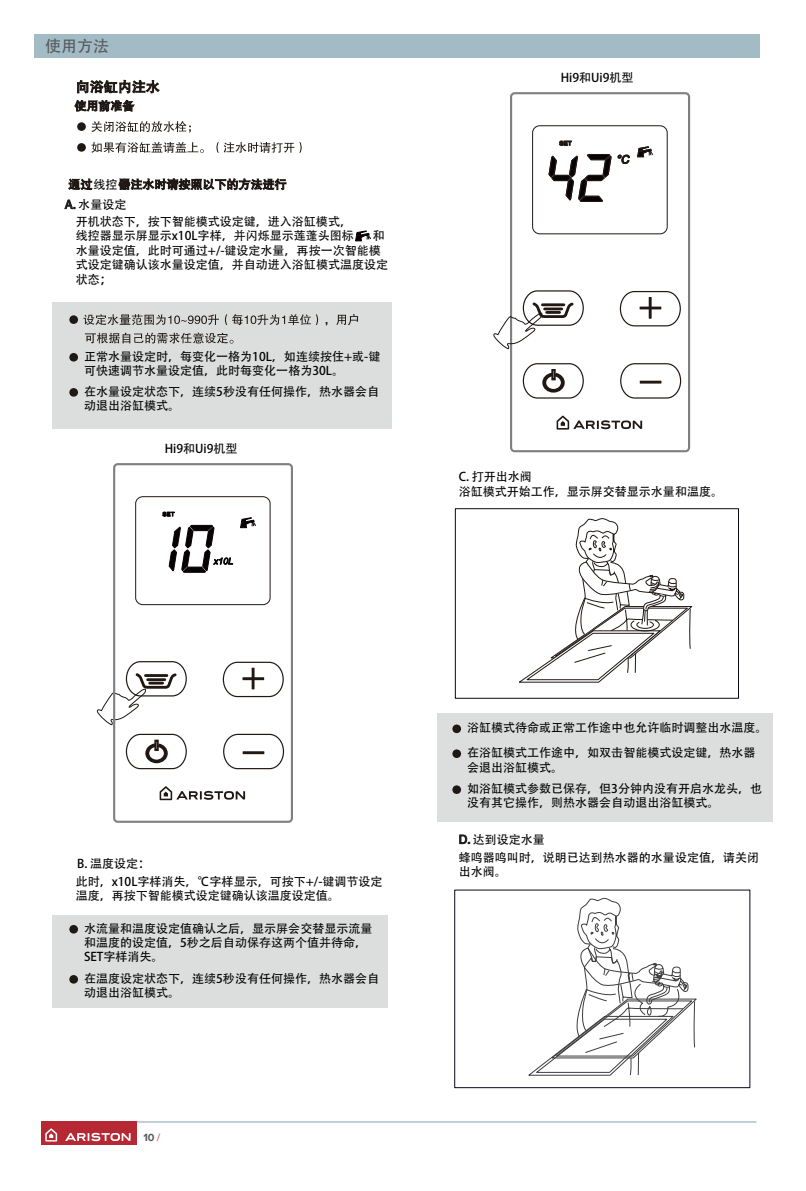
<style>
.page{position:relative;width:806px;height:1191px;background:#fff}
.page>*{position:absolute;margin:0;border:0;box-sizing:border-box;transform-origin:0 0}
.t1{font:16px "FZHTK GBK1 0";color:#595b5f}
.t2{font:12px/14.4px "FZHTK GBK1 0";color:#030303}
.t3{font:700 10.8px "Proxima Nova";color:#595b5f}
.s1{color:#c77578}
</style>
<div class="page">
<hr style="left:41px;top:1121px;width:715px;height:1px;background:#a3bbc4">
<div style="left:41px;top:1121px;width:96px;height:24px;background:#b62833"></div>
<svg style="left:45px;top:1128px;width:12px;height:13px"></svg>
<svg style="left:65px;top:1132px;width:65px;height:9px"></svg>
<div style="left:437px;top:713px;width:335px;height:108px;background:#dcdddd"></div>
<div style="left:52px;top:302px;width:339px;height:127px;background:#dcdddd"></div>
<svg style="left:77px;top:79px;width:82px;height:14px"></svg>
<svg style="left:74px;top:100px;width:61px;height:12px"></svg>
<div style="left:77px;top:122px;width:9px;height:9px;background:#201814;border-radius:50%"></div>
<svg style="left:91px;top:121px;width:100px;height:12px"></svg>
<div style="left:77px;top:143px;width:9px;height:9px;background:#201814;border-radius:50%"></div>
<svg style="left:91px;top:142px;width:113px;height:11px"></svg>
<svg style="left:216px;top:142px;width:85px;height:11px"></svg>
<svg style="left:68px;top:179px;width:24px;height:11px"></svg>
<svg style="left:118px;top:178px;width:168px;height:12px"></svg>
<div style="left:69px;top:315px;width:9px;height:9px;background:#201814;border-radius:50%"></div>
<div style="left:69px;top:353px;width:9px;height:8px;background:#201814;border-radius:50%"></div>
<svg style="left:83px;top:314px;width:136px;height:11px"></svg>
<svg style="left:225px;top:314px;width:93px;height:11px"></svg>
<svg style="left:336px;top:314px;width:22px;height:11px"></svg>
<svg style="left:85px;top:333px;width:148px;height:10px"></svg>
<div style="left:509px;top:92px;width:180px;height:360px;border:2px solid #7f8083;border-radius:4px"></div>
<div style="left:532px;top:126px;width:135px;height:108px;border:1px solid #211814;border-radius:7px"></div>
<svg style="left:620px;top:363px;width:61px;height:36px"></svg>
<svg style="left:619px;top:291px;width:62px;height:36px"></svg>
<svg style="left:522px;top:363px;width:62px;height:36px"></svg>
<svg style="left:551px;top:369px;width:4px;height:11px"></svg>
<hr style="left:648px;top:297px;width:3px;height:21px;background:#211814">
<hr style="left:639px;top:306px;width:21px;height:3px;background:#211814">
<hr style="left:639px;top:381px;width:22px;height:2px;background:#211814">
<svg style="left:556px;top:415px;width:85px;height:14px"></svg>
<svg style="left:548px;top:154px;width:63px;height:48px"></svg>
<svg style="left:559px;top:141px;width:12px;height:5px"></svg>
<svg style="left:637px;top:146px;width:15px;height:11px"></svg>
<svg style="left:617px;top:154px;width:12px;height:10px"></svg>
<svg style="left:493px;top:290px;width:91px;height:59px"></svg>
<div style="left:113px;top:463px;width:180px;height:360px;border:2px solid #7f8083;border-radius:4px"></div>
<div style="left:135px;top:496px;width:135px;height:109px;border:1px solid #211814;border-radius:7px"></div>
<svg style="left:97px;top:660px;width:90px;height:65px"></svg>
<svg style="left:223px;top:733px;width:61px;height:37px"></svg>
<svg style="left:222px;top:661px;width:62px;height:36px"></svg>
<svg style="left:125px;top:733px;width:62px;height:37px"></svg>
<svg style="left:154px;top:739px;width:5px;height:12px"></svg>
<hr style="left:251px;top:668px;width:3px;height:21px;background:#211814">
<hr style="left:242px;top:677px;width:22px;height:3px;background:#211814">
<hr style="left:243px;top:751px;width:21px;height:3px;background:#211814">
<svg style="left:159px;top:786px;width:86px;height:14px"></svg>
<svg style="left:162px;top:511px;width:13px;height:6px"></svg>
<svg style="left:240px;top:517px;width:16px;height:11px"></svg>
<svg style="left:168px;top:524px;width:65px;height:49px"></svg>
<svg style="left:64px;top:199px;width:11px;height:10px"></svg>
<svg style="left:355px;top:230px;width:16px;height:11px"></svg>
<div style="left:69px;top:388px;width:9px;height:9px;background:#201814;border-radius:50%"></div>
<svg style="left:459px;top:834px;width:10px;height:10px"></svg>
<div style="left:452px;top:724px;width:9px;height:9px;background:#201814;border-radius:50%"></div>
<div style="left:452px;top:749px;width:9px;height:9px;background:#201814;border-radius:50%"></div>
<div style="left:452px;top:785px;width:9px;height:9px;background:#201814;border-radius:50%"></div>
<div style="left:52px;top:915px;width:335px;height:93px;background:#dcdddd"></div>
<div style="left:69px;top:925px;width:9px;height:8px;background:#201814;border-radius:50%"></div>
<div style="left:69px;top:975px;width:9px;height:8px;background:#201814;border-radius:50%"></div>
<svg style="left:519px;top:518px;width:174px;height:165px"></svg>
<div style="left:454px;top:508px;width:284px;height:190px;border:1px solid #09071c"></div>
<svg style="left:528px;top:898px;width:169px;height:178px"></svg>
<div style="left:454px;top:889px;width:295px;height:199px;border:1px solid #09071c"></div>
<div style="left:34px;top:34px;width:725px;height:23px;background:#a3bbc4"></div>
<h1 class="t1" style="left:45px;top:36px;width:65px">使用方法</h1>
<p class="t2" style="left:65px;top:175px;width:63px;line-height:19.4px;text-indent:29px">线控<br>A. 水量设定</p>
<p class="t2" style="left:76px;top:229px;width:279px">线控器显示屏显示x10L字样，并闪烁显示莲蓬头图标</p>
<p class="t2" style="left:76px;top:215px;width:278px">开机状态下，按下智能模式设定键，进入浴缸模式，</p>
<p class="t2" style="left:76px;top:229px;width:314px;text-indent:297px">和水量设定值，此时可通过+/-键设定水量，再按一次智能模式设定键确认该水量设定值，并自动进入浴缸模式温度设定状态；</p>
<p class="t2" style="left:84px;top:349px;width:297px">正常水量设定时，每变化一格为10L，如连续按住+或-键可快速调节水量设定值，此时每变化一格为30L。</p>
<p class="t2" style="left:84px;top:384px;width:296px">在水量设定状态下，连续5秒没有任何操作，热水器会自动退出浴缸模式。</p>
<p class="t2" style="left:165px;top:442px;width:74px">Hi9和Ui9机型</p>
<p class="t2" style="left:560px;top:71px;width:74px">Hi9和Ui9机型</p>
<p class="t2" style="left:458px;top:470px;width:265px">C. 打开出水阀<br>浴缸模式开始工作，显示屏交替显示水量和温度。</p>
<p class="t2" style="left:77px;top:857px;width:74px">B. 温度设定：</p>
<p class="t2" style="left:76px;top:874px;width:308px">此时，x10L字样消失，℃字样显示，可按下+/-键调节设定温度，再按下智能模式设定键确认该温度设定值。</p>
<p class="t2" style="left:84px;top:921px;width:289px">水流量和温度设定值确认之后，显示屏会交替显示流量和温度的设定值，5秒之后自动保存这两个值并待命，<br>SET字样消失。</p>
<p class="t2" style="left:84px;top:971px;width:296px">在温度设定状态下，连续5秒没有任何操作，热水器会自动退出浴缸模式。</p>
<p class="t3" style="left:143px;top:1131px;width:18px">10<span class="s1">/</span></p>
<p class="t2" style="left:467px;top:715px;width:301px;line-height:24.8px">浴缸模式待命或正常工作途中也允许临时调整出水温度。在浴缸模式工作途中，如双击智能模式设定键，热水器</p>
<p class="t2" style="left:467px;top:756px;width:296px;line-height:21.6px">会退出浴缸模式。<br>如浴缸模式参数已保存，但3分钟内没有开启水龙头，也</p>
<p class="t2" style="left:467px;top:796px;width:253px">没有其它操作，则热水器会自动退出浴缸模式。</p>
<p class="t2" style="left:458px;top:830px;width:302px;line-height:18.4px">D. 达到设定水量<br>蜂鸣器鸣叫时，说明已达到热水器的水量设定值，请关闭</p>
<p class="t2" style="left:458px;top:865px;width:49px">出水阀。</p>
</div>
